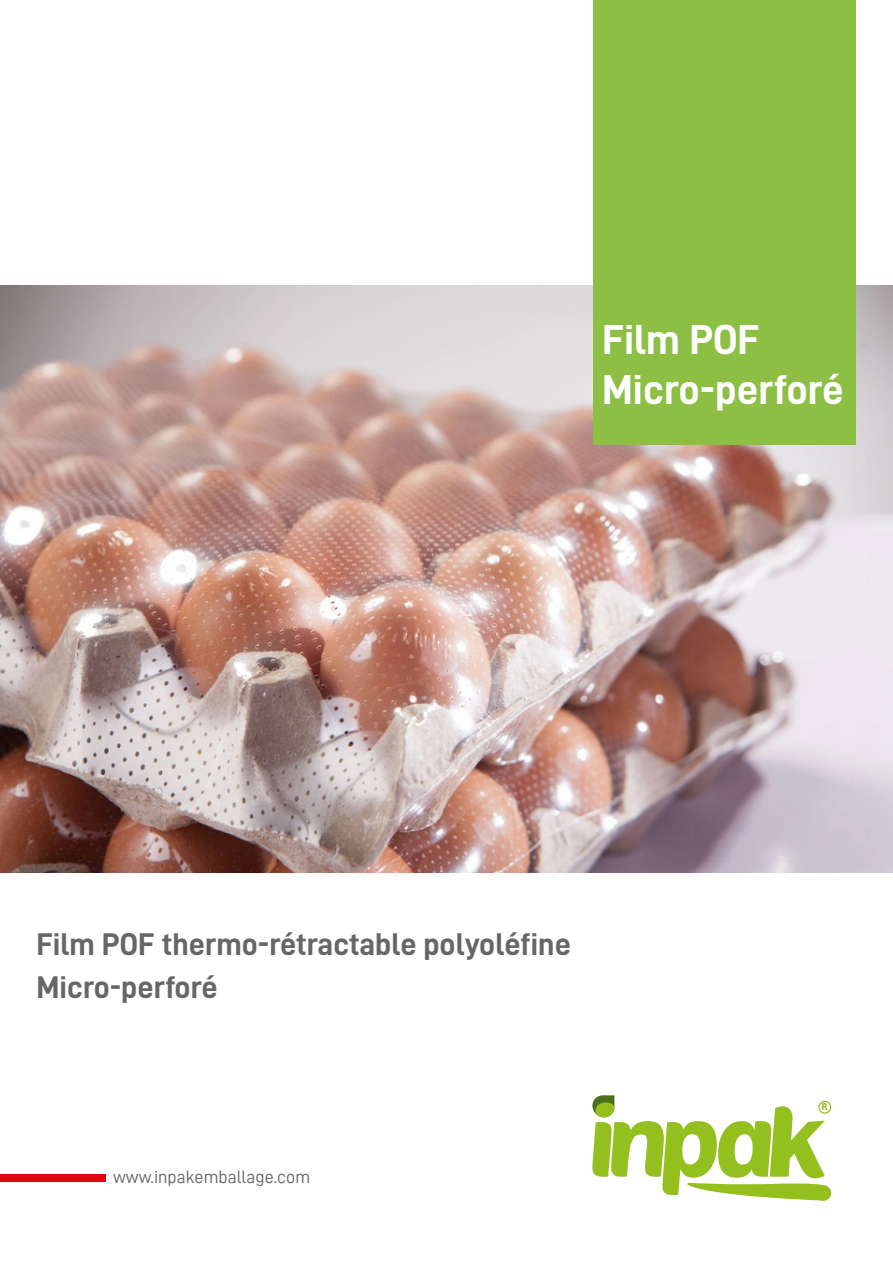
<style>
.page{position:relative;width:893px;height:1263px;background:#fff}
.page>*{position:absolute;margin:0;border:0;box-sizing:border-box;transform-origin:0 0}
.t1{font:42px/50.4px "D DIN Bold";color:#fff}
.t2{font:31.5px/43.5px "D DIN Bold";color:#656666}
.t3{font:18px "D DIN";color:#646463}
.t4{font:700 9.75px "Gadugi";color:#93c01f}
</style>
<div class="page">
<img style="left:0;top:286px;width:893px;height:587px">
<div style="left:0;top:1174px;width:105px;height:8px;background:#e20613"></div>
<svg style="left:592px;top:1095px;width:240px;height:106px"></svg>
<div style="left:593px;top:0;width:263px;height:444px;background:#8cbf44"></div>
<h1 class="t1" style="left:602px;top:316px;width:243px">Film POF<br>Micro-perforé</h1>
<p class="t2" style="left:36px;top:924px;width:536px">Film POF thermo-rétractable polyoléfine<br>Micro-perforé</p>
<p class="t3" style="left:113px;top:1170px;width:199px">www.inpakemballage.com</p>
<p class="t4" style="left:821px;top:1101px;width:8px">R</p>
</div>
